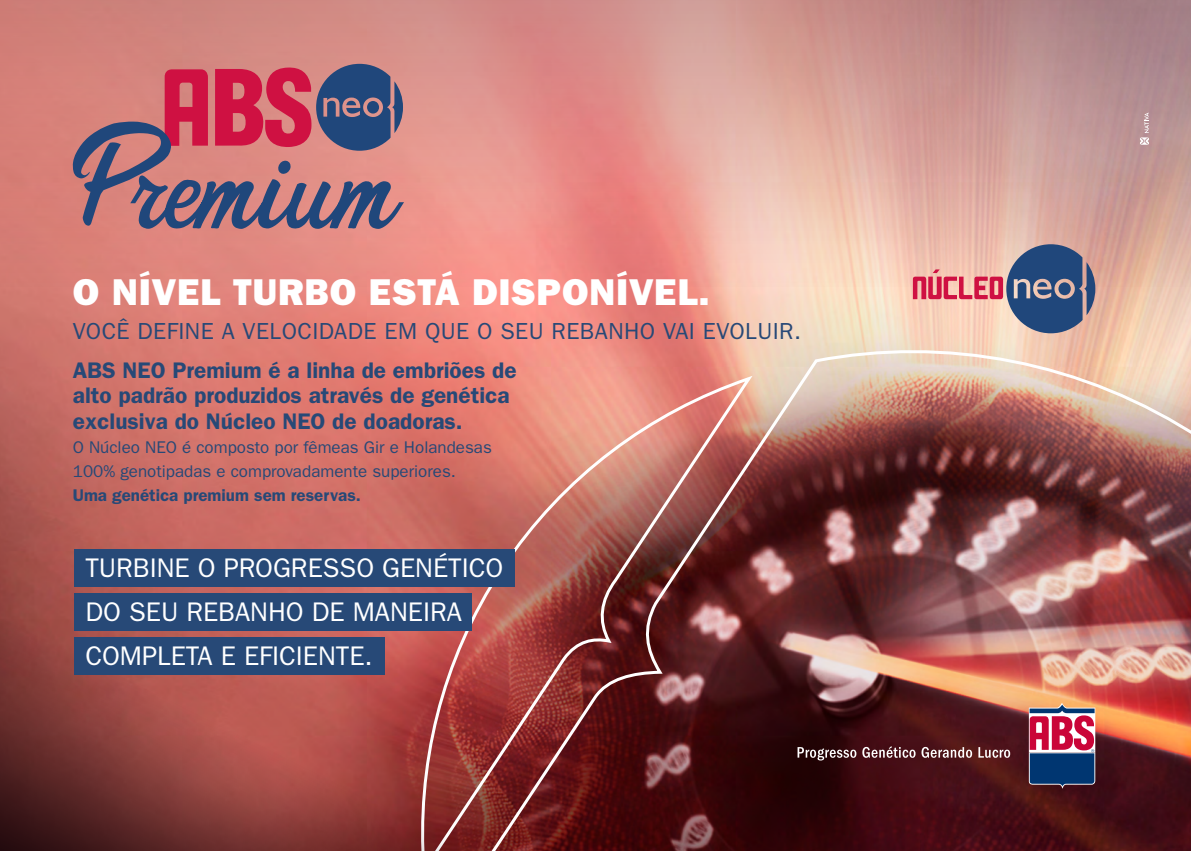
<style>
.page{position:relative;width:1191px;height:851px;background:#fff}
.page>*{position:absolute;margin:0;border:0;box-sizing:border-box;transform-origin:0 0}
.t1{font:37.5px "ITC Franklin Gothic Std Hvy";letter-spacing:.02em;color:#fff}
.t2{font:27px/44.1px "ITC Franklin Gothic Std";color:#fff}
.t3{font:23.25px "ITC Franklin Gothic Std";letter-spacing:.02em;color:#274977}
.t4{font:600 22.65px/25.5px "ITC Franklin Gothic Std";color:#274977}
.t5{font:16.95px/24px "ITC Franklin Gothic Std";color:#274977}
.t6{font:600 16.95px "ITC Franklin Gothic Std";color:#274977}
</style>
<div class="page">
<img style="left:0;top:287px;width:1191px;height:332px">
<img style="left:416px;top:336px;width:775px;height:514px">
<svg style="left:0;top:0;width:1191px;height:287px;background:#d99790"></svg>
<svg style="left:0;top:619px;width:476px;height:231px;background:#92423e"></svg>
<svg style="left:73px;top:64px;width:331px;height:165px;background:#a56576"></svg>
<div style="left:74px;top:637px;width:310px;height:37px;background:#274977"></div>
<div style="left:74px;top:593px;width:398px;height:37px;background:#274977"></div>
<div style="left:74px;top:549px;width:440px;height:37px;background:#274977"></div>
<svg style="left:913px;top:244px;width:182px;height:89px;background:#a98f98"></svg>
<svg style="left:797px;top:746px;width:213px;height:14px;background:#734c4f"></svg>
<svg style="left:1028px;top:702px;width:67px;height:86px;background:#81597b"></svg>
<svg style="left:1140px;top:112px;width:9px;height:33px"></svg>
<h1 class="t1" style="left:73px;top:270px;width:638px">O NÍVEL TURBO ESTÁ DISPONÍVEL.</h1>
<p class="t3" style="left:73px;top:318px;width:729px">VOCÊ DEFINE A VELOCIDADE EM QUE O SEU REBANHO VAI EVOLUIR.</p>
<p class="t4" style="left:73px;top:357px;width:445px">ABS NEO Premium é a linha de embriões de alto padrão produzidos através de genética exclusiva do Núcleo NEO de doadoras.</p>
<p class="t5" style="left:73px;top:435px;width:420px">O Núcleo NEO é composto por fêmeas Gir e Holandesas<br>100% genotipadas e comprovadamente superiores.</p>
<p class="t6" style="left:73px;top:485px;width:290px">Uma genética premium sem reservas.</p>
<p class="t2" style="left:85px;top:546px;width:419px">TURBINE O PROGRESSO GENÉTICO<br>DO SEU REBANHO DE MANEIRA<br>COMPLETA E EFICIENTE.</p>
</div>
